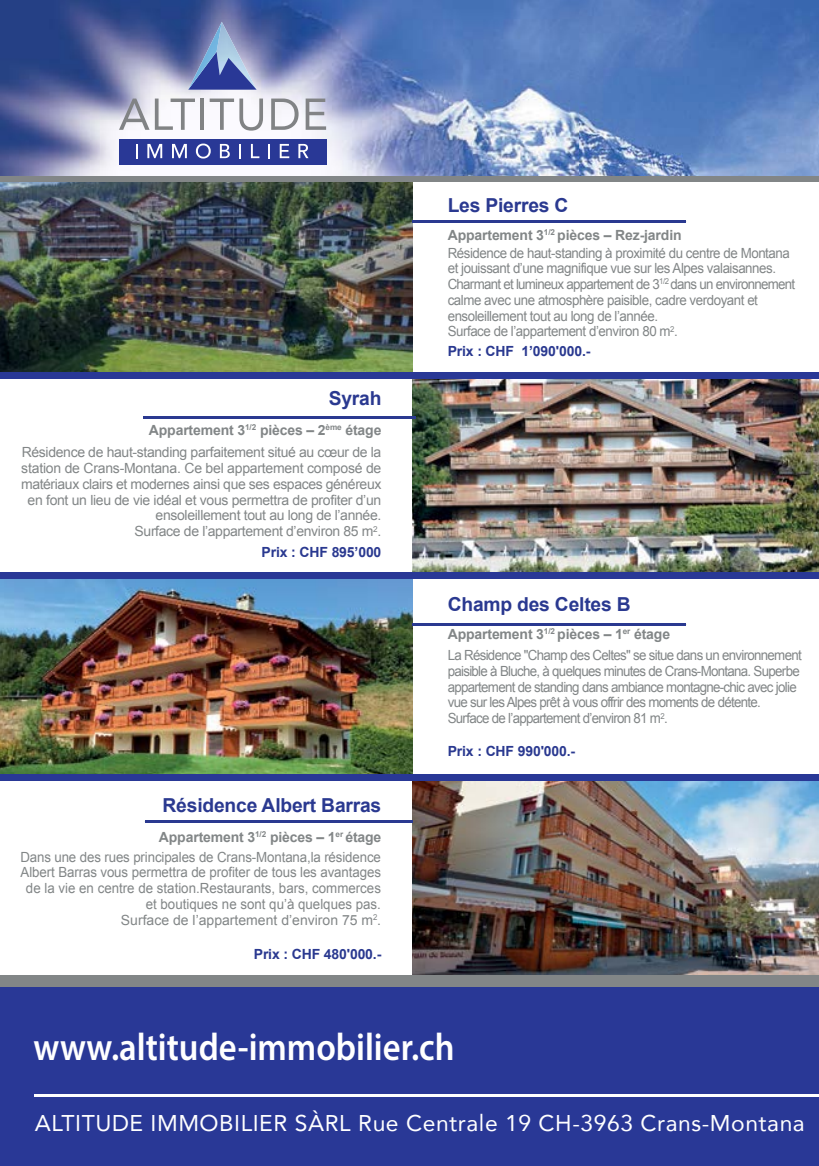
<style>
.page{position:relative;width:819px;height:1166px;background:#fff}
.page>*{position:absolute;margin:0;border:0;box-sizing:border-box;transform-origin:0 0}
.t1{font:600 38.5px "Myriad Pro";color:#fff;scale:.9 1}
.t2{font:22.75px "Avenir";letter-spacing:.025em;color:#fff}
.t3{font:700 19.25px "Arial";letter-spacing:-.01em;color:#2a3990}
.t4{font:14px/15.8px "Arial";letter-spacing:-.035em;color:#828687;scale:.95 1}
.t5{font:14px/15.8px "Arial";letter-spacing:-.035em;color:#828687;text-align:right}
.t6{font:14px/15.8px "Arial";color:#828687;text-align:right;scale:.95 1}
.t7{font:700 14px "Arial";letter-spacing:-.01em;color:#828687}
.t8{font:700 14px "Arial";letter-spacing:-.01em;color:#2a3990}
</style>
<div class="page">
<img style="left:412px;top:379px;width:407px;height:193px">
<img style="left:0;top:181px;width:413px;height:191px">
<hr style="left:143px;top:416px;width:273px;height:2px;background:#2a3990">
<img style="left:0;top:579px;width:413px;height:195px">
<div style="left:0;top:977px;width:819px;height:189px;background:#293896"></div>
<hr style="left:34px;top:1094px;width:785px;height:3px;background:#fff">
<img style="left:578px;top:0;width:241px;height:176px">
<img style="left:0;top:0;width:578px;height:176px">
<img style="left:412px;top:781px;width:407px;height:194px">
<img style="left:222px;top:22px;width:35px;height:30px">
<img style="left:188px;top:22px;width:34px;height:30px">
<svg style="left:188px;top:52px;width:69px;height:38px;background:#6576b4"></svg>
<div style="left:119px;top:139px;width:207px;height:25px;background:#293896"></div>
<svg style="left:136px;top:144px;width:1px;height:14px"></svg>
<svg style="left:147px;top:144px;width:15px;height:14px"></svg>
<svg style="left:172px;top:144px;width:15px;height:14px"></svg>
<svg style="left:196px;top:144px;width:15px;height:15px"></svg>
<svg style="left:220px;top:144px;width:10px;height:14px"></svg>
<svg style="left:239px;top:144px;width:2px;height:14px"></svg>
<svg style="left:251px;top:144px;width:8px;height:14px"></svg>
<svg style="left:268px;top:144px;width:2px;height:14px"></svg>
<svg style="left:280px;top:144px;width:9px;height:14px"></svg>
<svg style="left:298px;top:144px;width:10px;height:14px"></svg>
<svg style="left:119px;top:99px;width:76px;height:31px"></svg>
<hr style="left:200px;top:99px;width:4px;height:31px;background:#818385">
<svg style="left:210px;top:99px;width:53px;height:32px"></svg>
<svg style="left:271px;top:99px;width:27px;height:31px"></svg>
<svg style="left:305px;top:99px;width:21px;height:31px"></svg>
<div style="left:0;top:975px;width:819px;height:12px;background:#828687"></div>
<hr style="left:145px;top:821px;width:267px;height:2px;background:#2a3990">
<hr style="left:412px;top:220px;width:274px;height:3px;background:#2a3990">
<hr style="left:412px;top:623px;width:274px;height:2px;background:#2a3990">
<div style="left:0;top:176px;width:819px;height:5px;background:#828687"></div>
<div style="left:0;top:372px;width:819px;height:7px;background:#293896"></div>
<div style="left:0;top:572px;width:819px;height:7px;background:#293896"></div>
<div style="left:0;top:774px;width:819px;height:7px;background:#293896"></div>
<h3 class="t3" style="left:447px;top:192px;width:122px">Les Pierres C</h3>
<p class="t7" style="left:447px;top:226px;width:235px">Appartement 3<sup>1/2</sup> pièces – Rez-jardin</p>
<p class="t4" style="left:447px;top:245px;width:367px">Résidence de haut-standing à proximité du centre de Montana et jouissant d’une magnifique vue sur les Alpes valaisannes.<br>Charmant et lumineux appartement de 3<sup>1/2</sup> dans un environnement calme avec une atmosphère paisible, cadre verdoyant et ensoleillement tout au long de l’année.<br>Surface de l’appartement d’environ 80 m<sup>2</sup>.</p>
<h3 class="t3" style="left:329px;top:385px;width:54px">Syrah</h3>
<p class="t7" style="left:149px;top:420px;width:234px">Appartement 3<sup>1/2</sup> pièces – 2<sup>ème</sup> étage</p>
<p class="t5" style="left:21px;top:445px;width:362px">Résidence de haut-standing parfaitement situé au cœur de la station de Crans-Montana. Ce bel appartement composé de matériaux clairs et modernes ainsi que ses espaces généreux en font un lieu de vie idéal et vous permettra de profiter d’un ensoleillement tout au long de l’année.<br>Surface de l’appartement d’environ 85 m<sup>2</sup>.</p>
<p class="t8" style="left:261px;top:543px;width:121px">Prix : CHF 895’000</p>
<h3 class="t3" style="left:162px;top:792px;width:220px">Résidence Albert Barras</h3>
<p class="t7" style="left:159px;top:827px;width:224px">Appartement 3<sup>1/2</sup> pièces – 1<sup>er</sup> étage</p>
<p class="t6" style="left:20px;top:849px;width:381px">Dans une des rues principales de Crans-Montana,la résidence Albert Barras vous permettra de profiter de tous les avantages de la vie en centre de station.Restaurants, bars, commerces et boutiques ne sont qu’à quelques pas.<br>Surface de l’appartement d’environ 75 m<sup>2</sup>.</p>
<p class="t8" style="left:254px;top:944px;width:129px">Prix : CHF 480'000.-</p>
<p class="t8" style="left:447px;top:342px;width:144px">Prix : CHF 1’090'000.-</p>
<h3 class="t3" style="left:447px;top:591px;width:184px">Champ des Celtes B</h3>
<p class="t7" style="left:447px;top:625px;width:224px">Appartement 3<sup>1/2</sup> pièces – 1<sup>er</sup> étage</p>
<p class="t4" style="left:447px;top:647px;width:374px">La Résidence "Champ des Celtes" se situe dans un environnement paisible à Bluche, à quelques minutes de Crans-Montana. Superbe appartement de standing dans ambiance montagne-chic avec jolie vue sur les Alpes prêt à vous offrir des moments de détente.<br>Surface de l’appartement d’environ 81 m<sup>2</sup>.</p>
<p class="t8" style="left:447px;top:741px;width:129px">Prix : CHF 990'000.-</p>
<h1 class="t1" style="left:34px;top:1022px;width:469px">www.altitude-immobilier.ch</h1>
<h2 class="t2" style="left:35px;top:1104px;width:771px">ALTITUDE IMMOBILIER SÀRL Rue Centrale 19 CH-3963 Crans-Montana</h2>
</div>
